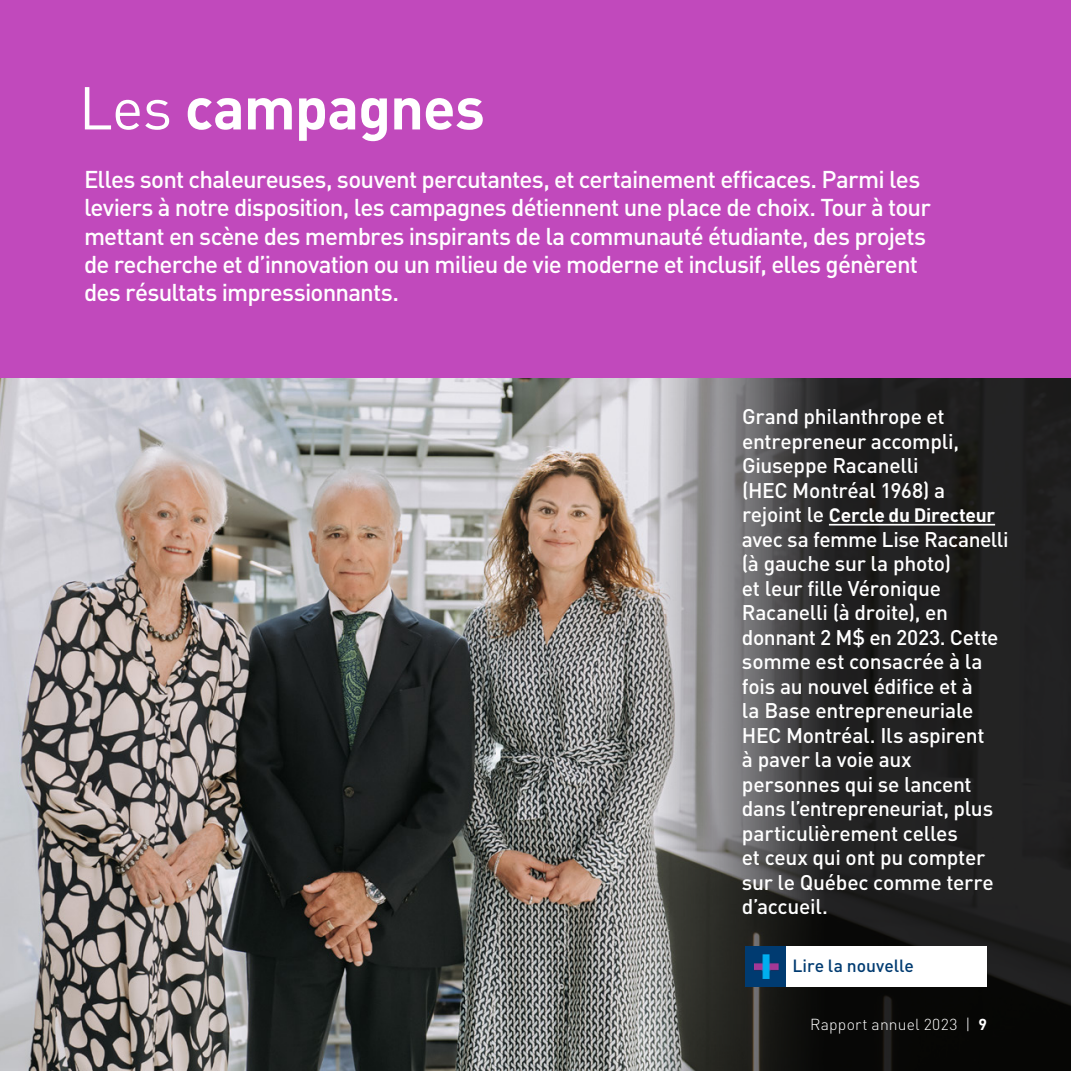
<style>
.page{position:relative;width:1071px;height:1071px;background:#fff}
.page>*{position:absolute;margin:0;border:0;box-sizing:border-box;transform-origin:0 0}
.t1{font:700 59.5px "DINOT";letter-spacing:-.015em;color:#fff}
.t2{font:500 24.15px/28px "DINOT";letter-spacing:-.035em;color:#fff}
.t3{font:500 21px/24.5px "DINOT";letter-spacing:-.015em;color:#fff}
.t4{font:700 19.25px "DINOT";letter-spacing:-.02em;color:#fff}
.t5{font:500 17.5px "DINOT";letter-spacing:-.005em;color:#003b71}
.t6{font:300 15.75px "DINOT";letter-spacing:.01em;color:#fff}
.s1{font-weight:400}
.s2{font-weight:500;font-size:21px}
.s3{font-weight:700}
</style>
<div class="page">
<img style="left:0;top:378px;width:623px;height:693px">
<div style="left:0;top:0;width:1071px;height:378px;background:#c149bc"></div>
<svg style="left:623px;top:378px;width:448px;height:693px;background:#434242"></svg>
<hr style="left:829px;top:524px;width:166px;height:2px;background:#fff">
<div style="left:785px;top:946px;width:202px;height:40px;background:#fff"></div>
<div style="left:746px;top:946px;width:40px;height:41px;background:#003b71"></div>
<img style="left:755px;top:955px;width:23px;height:24px">
<h1 class="t1" style="left:79px;top:69px;width:408px"><span class="s1">Les</span> campagnes</h1>
<p class="t2" style="left:84px;top:165px;width:848px">Elles sont chaleureuses, souvent percutantes, et certainement efficaces. Parmi les leviers à notre disposition, les campagnes détiennent une place de choix. Tour à tour mettant en scène des membres inspirants de la communauté étudiante, des projets de recherche et d’innovation ou un milieu de vie moderne et inclusif, elles génèrent des résultats impressionnants.</p>
<p class="t3" style="left:742px;top:404px;width:219px">Grand philanthrope et entrepreneur accompli,<br>Giuseppe Racanelli (HEC Montréal 1968) a</p>
<p class="t4" style="left:742px;top:503px;width:255px"><span class="s2">rejoint le</span> Cercle du Directeur</p>
<p class="t3" style="left:742px;top:526px;width:268px">avec sa femme Lise Racanelli (à gauche sur la photo)<br>et leur fille Véronique<br>Racanelli (à droite), en donnant 2 M$ en 2023. Cette somme est consacrée à la fois au nouvel édifice et à<br>la Base entrepreneuriale<br>HEC Montréal. Ils aspirent<br>à paver la voie aux personnes qui se lancent dans l’entrepreneuriat, plus particulièrement celles<br>et ceux qui ont pu compter sur le Québec comme terre d’accueil.</p>
<p class="t5" style="left:792px;top:955px;width:123px">Lire la nouvelle</p>
<p class="t6" style="left:810px;top:1014px;width:178px">Rapport annuel 2023 | <span class="s3">9</span></p>
</div>
